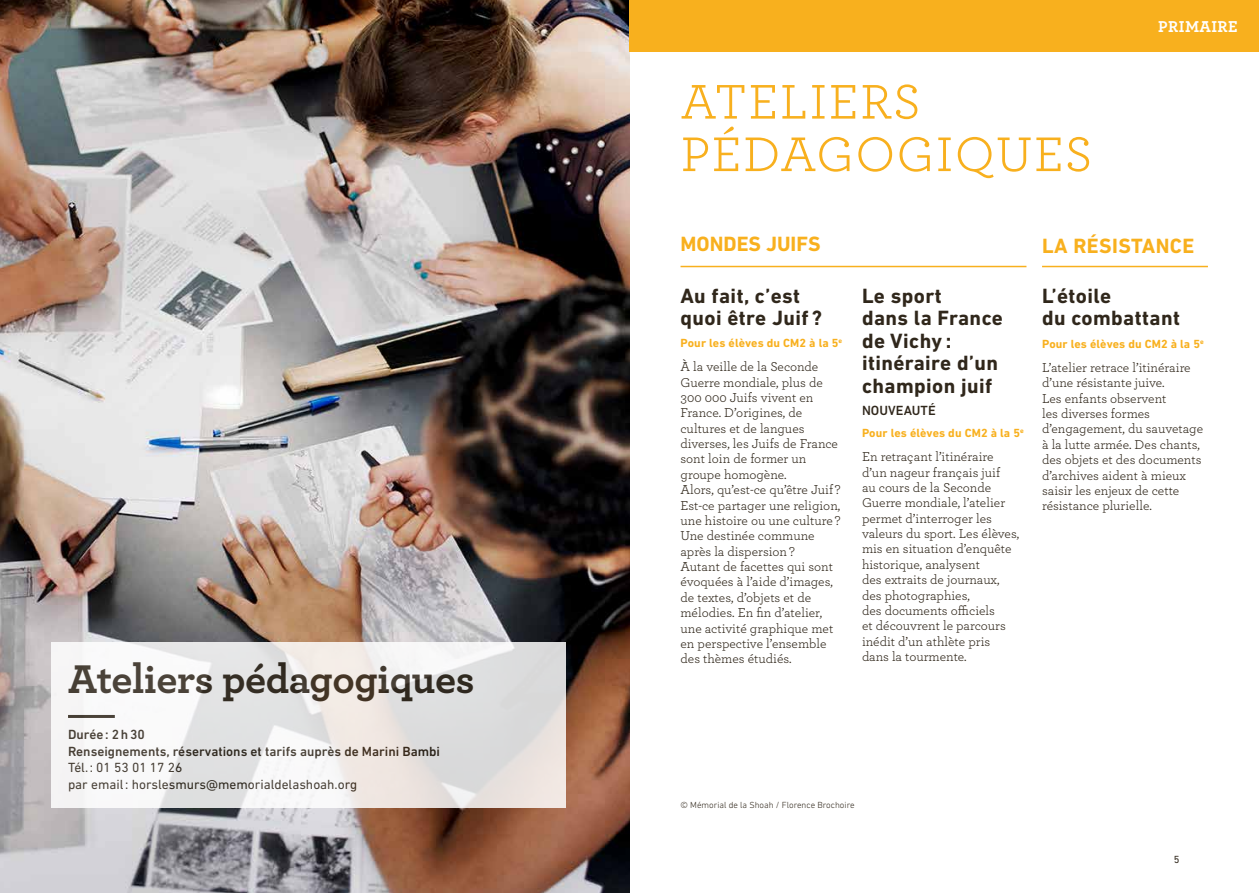
<style>
.page{position:relative;width:1259px;height:893px;background:#fff}
.page>*{position:absolute;margin:0;border:0;box-sizing:border-box;transform-origin:0 0}
.t1{font:51px/52.5px "Archer";letter-spacing:.025em;color:#f8b01e}
.t2{font:700 42px "Archer";letter-spacing:-.01em;color:#30271b}
.t3{font:700 21px/22.5px "DIN Next LT Pro";letter-spacing:.02em;color:#30271b}
.t4{font:700 21px "DIN Next LT Pro";letter-spacing:.02em;color:#f8b01e}
.t5{font:700 21px "DIN Next LT Pro";color:#f8b01e}
.t6{font:700 16.5px "Archer";letter-spacing:.025em;color:#fff}
.t7{font:13.5px/15.5px "Archer";color:#30271b}
.t8{font:500 13.5px/16.5px "DIN Next LT Pro";color:#30271b}
.t9{font:13.5px/16.5px "DIN Next LT Pro";color:#30271b}
.t10{font:700 12px "DIN Next LT Pro";letter-spacing:.01em;color:#f8b01e}
.t11{font:10.5px "DIN Next LT Pro";color:#30271b}
.t12{font:300 9px "DIN Next LT Pro";color:#30271b}
</style>
<div class="page">
<img style="left:0;top:0;width:629px;height:893px">
<div style="left:629px;top:0;width:630px;height:51px;background:#f8b01e"></div>
<svg style="left:51px;top:642px;width:515px;height:166px"></svg>
<hr style="left:68px;top:715px;width:47px;height:3px;background:#30271b">
<hr style="left:680px;top:266px;width:346px;height:1px;background:#f8b01e">
<hr style="left:1042px;top:266px;width:166px;height:1px;background:#f8b01e">
<h2 class="t2" style="left:68px;top:646px;width:408px">Ateliers pédagogiques</h2>
<p class="t8" style="left:68px;top:726px;width:373px">Durée: 2h30<br>Renseignements, réservations et tarifs auprès de Marini Bambi</p>
<p class="t9" style="left:68px;top:759px;width:291px">Tél.: 01 53 01 17 26<br>par email: horslesmurs@memorialdelashoah.org</p>
<h1 class="t1" style="left:680px;top:73px;width:413px">ATELIERS<br>PÉDAGOGIQUES</h1>
<p class="t6" style="left:1158px;top:14px;width:81px">PRIMAIRE</p>
<h3 class="t5" style="left:680px;top:231px;width:142px">MONDES JUIFS</h3>
<h3 class="t4" style="left:1042px;top:234px;width:154px">LA RÉSISTANCE</h3>
<h3 class="t3" style="left:1042px;top:284px;width:139px">L’étoile<br>du combattant</h3>
<p class="t10" style="left:1042px;top:337px;width:163px">Pour les élèves du CM2 à la 5<sup>e</sup></p>
<p class="t7" style="left:1042px;top:359px;width:163px">L’atelier retrace l’itinéraire d’une résistante juive.<br>Les enfants observent<br>les diverses formes d’engagement, du sauvetage à la lutte armée. Des chants, des objets et des documents d’archives aident à mieux saisir les enjeux de cette résistance plurielle.</p>
<h3 class="t3" style="left:680px;top:284px;width:143px">Au fait, c’est quoi être Juif?</h3>
<p class="t10" style="left:680px;top:336px;width:163px">Pour les élèves du CM2 à la 5<sup>e</sup></p>
<p class="t7" style="left:680px;top:358px;width:162px">À la veille de la Seconde<br>Guerre mondiale, plus de<br>300 000 Juifs vivent en<br>France. D’origines, de cultures et de langues diverses, les Juifs de France sont loin de former un groupe homogène.<br>Alors, qu’est-ce qu’être Juif ?<br>Est-ce partager une religion, une histoire ou une culture ?<br>Une destinée commune après la dispersion ?<br>Autant de facettes qui sont évoquées à l’aide d’images, de textes, d’objets et de mélodies. En fin d’atelier, une activité graphique met en perspective l’ensemble des thèmes étudiés.</p>
<h3 class="t3" style="left:862px;top:284px;width:142px">Le sport<br>dans la France de Vichy : itinéraire d’un champion juif</h3>
<p class="t8" style="left:862px;top:402px;width:75px">NOUVEAUTÉ</p>
<p class="t10" style="left:862px;top:426px;width:163px">Pour les élèves du CM2 à la 5<sup>e</sup></p>
<p class="t7" style="left:862px;top:448px;width:159px">En retraçant l’itinéraire d’un nageur français juif<br>au cours de la Seconde<br>Guerre mondiale, l’atelier permet d’interroger les valeurs du sport. Les élèves, mis en situation d’enquête historique, analysent<br>des extraits de journaux, des photographies,<br>des documents officiels<br>et découvrent le parcours inédit d’un athlète pris dans la tourmente.</p>
<p class="t12" style="left:680px;top:800px;width:175px">© Mémorial de la Shoah / Florence Brochoire</p>
<p class="t11" style="left:1174px;top:854px;width:7px">5</p>
</div>
